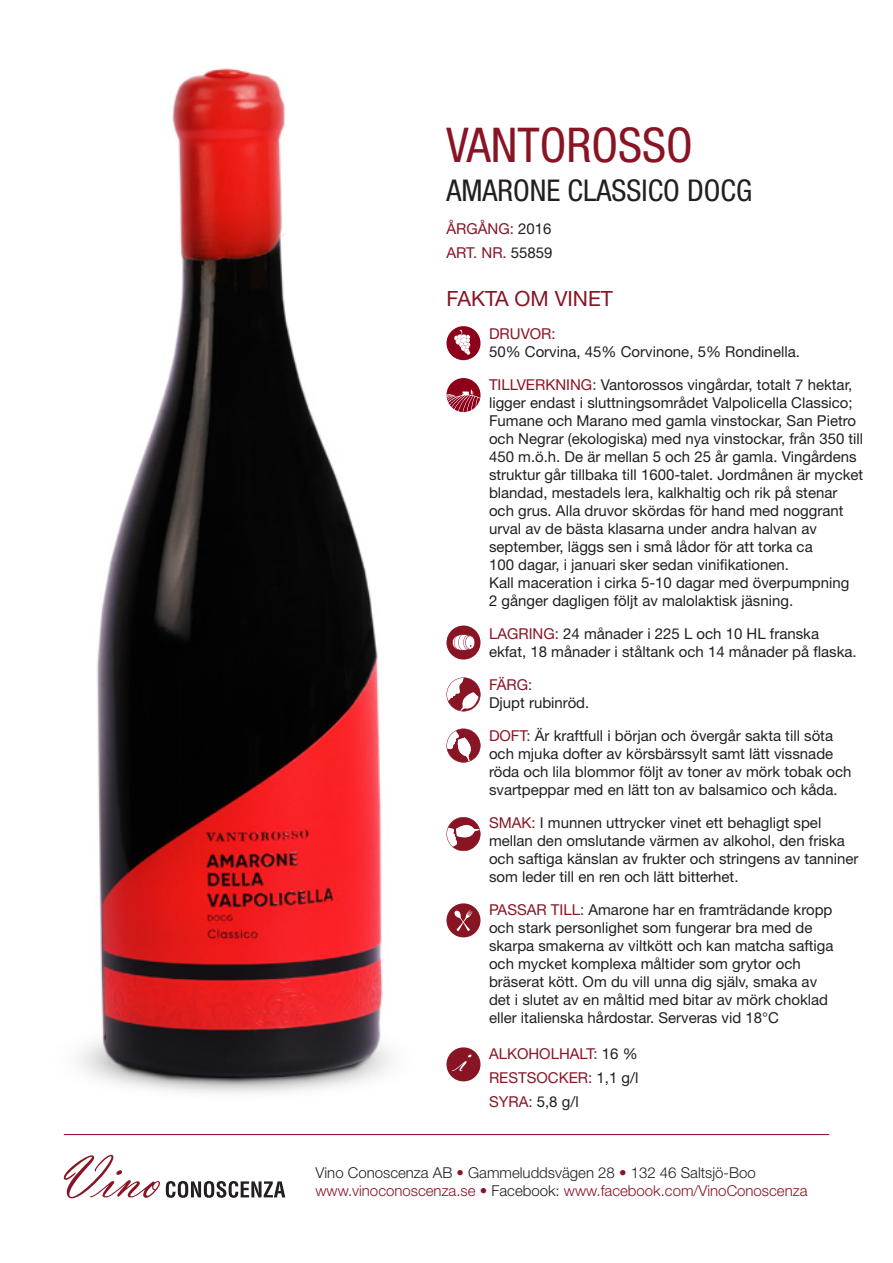
<style>
.page{position:relative;width:893px;height:1263px;background:#fff}
.page>*{position:absolute;margin:0;border:0;box-sizing:border-box;transform-origin:0 0}
.t1{font:condensed 48px "Helvetica Neue LT Std";color:#881424}
.t2{font:condensed 30px "Helvetica Neue LT Std";color:#231f20}
.t3{font:21px "Helvetica Neue LT Std";color:#881424}
.t4{font:15px/18px "Helvetica Neue LT Std";color:#231f20}
.t5{font:300 15px "Helvetica Neue LT Std";color:#881424}
.t6{font:15px "Helvetica Neue LT Std";color:#881424}
.t7{font:300 15px "Helvetica Neue LT Std";color:#231f20}
.s1{color:#231f20}
.s2{color:#881424}
</style>
<div class="page">
<img style="left:80px;top:68px;width:311px;height:1026px">
<div style="left:446px;top:326px;width:34px;height:34px;background:#8c001a;border-radius:50%"></div>
<svg style="left:454px;top:330px;width:16px;height:25px"></svg>
<hr style="left:64px;top:1134px;width:765px;height:1px;background:#8c001a">
<svg style="left:64px;top:1155px;width:96px;height:43px"></svg>
<svg style="left:166px;top:1181px;width:119px;height:17px"></svg>
<svg style="left:446px;top:378px;width:34px;height:34px"></svg>
<svg style="left:446px;top:677px;width:34px;height:34px"></svg>
<svg style="left:446px;top:728px;width:34px;height:35px"></svg>
<svg style="left:446px;top:817px;width:35px;height:35px"></svg>
<div style="left:446px;top:625px;width:34px;height:34px;background:#881424;border-radius:50%"></div>
<svg style="left:452px;top:634px;width:23px;height:16px"></svg>
<div style="left:446px;top:903px;width:34px;height:34px;background:#881424;border-radius:50%"></div>
<svg style="left:454px;top:910px;width:18px;height:21px"></svg>
<div style="left:446px;top:1047px;width:34px;height:34px;background:#881424;border-radius:50%"></div>
<svg style="left:452px;top:1054px;width:19px;height:17px"></svg>
<p class="t1" style="left:446px;top:117px;width:248px">VANTOROSSO</p>
<p class="t2" style="left:446px;top:173px;width:307px">AMARONE CLASSICO DOCG</p>
<p class="t6" style="left:446px;top:220px;width:107px">ÅRGÅNG: <span class="s1">2016</span></p>
<p class="t6" style="left:446px;top:244px;width:108px">ART. NR. <span class="s1">55859</span></p>
<p class="t3" style="left:446px;top:286px;width:168px">FAKTA OM VINET</p>
<p class="t4" style="left:489px;top:324px;width:312px"><span class="s2">DRUVOR:<br></span>50% Corvina, 45% Corvinone, 5% Rondinella.</p>
<p class="t4" style="left:489px;top:375px;width:376px"><span class="s2">TILLVERKNING:</span> Vantorossos vingårdar, totalt 7 hektar, ligger endast i sluttningsområdet Valpolicella Classico; Fumane och Marano med gamla vinstockar, San Pietro och Negrar (ekologiska) med nya vinstockar, från 350 till 450 m.ö.h. De är mellan 5 och 25 år gamla. Vingårdens struktur går tillbaka till 1600-talet. Jordmånen är mycket blandad, mestadels lera, kalkhaltig och rik på stenar och grus. Alla druvor skördas för hand med noggrant urval av de bästa klasarna under andra halvan av</p>
<p class="t4" style="left:489px;top:537px;width:325px">september, läggs sen i små lådor för att torka ca</p>
<p class="t4" style="left:489px;top:555px;width:302px">100 dagar, i januari sker sedan vinifikationen.</p>
<p class="t4" style="left:489px;top:573px;width:362px">Kall maceration i cirka 5-10 dagar med överpumpning</p>
<p class="t4" style="left:489px;top:591px;width:306px">2 gånger dagligen följt av malolaktisk jäsning.</p>
<p class="t4" style="left:489px;top:624px;width:369px"><span class="s2">LAGRING:</span> 24 månader i 225 L och 10 HL franska ekfat, 18 månader i ståltank och 14 månader på flaska.</p>
<p class="t6" style="left:489px;top:676px;width:45px">FÄRG:</p>
<p class="t4" style="left:489px;top:693px;width:102px">Djupt rubinröd.</p>
<p class="t4" style="left:489px;top:726px;width:346px"><span class="s2">DOFT:</span> Är kraftfull i början och övergår sakta till söta</p>
<p class="t4" style="left:489px;top:744px;width:364px">och mjuka dofter av körsbärssylt samt lätt vissnade röda och lila blommor följt av toner av mörk tobak och svartpeppar med en lätt ton av balsamico och kåda.</p>
<p class="t4" style="left:489px;top:813px;width:334px"><span class="s2">SMAK:</span> I munnen uttrycker vinet ett behagligt spel</p>
<p class="t4" style="left:489px;top:831px;width:371px">mellan den omslutande värmen av alkohol, den friska och saftiga känslan av frukter och stringens av tanniner som leder till en ren och lätt bitterhet.</p>
<p class="t4" style="left:489px;top:900px;width:345px"><span class="s2">PASSAR TILL:</span> Amarone har en framträdande kropp</p>
<p class="t4" style="left:489px;top:918px;width:325px">och stark personlighet som fungerar bra med de</p>
<p class="t4" style="left:489px;top:936px;width:346px">skarpa smakerna av viltkött och kan matcha saftiga</p>
<p class="t4" style="left:489px;top:954px;width:313px">och mycket komplexa måltider som grytor och</p>
<p class="t4" style="left:489px;top:972px;width:330px">bräserat kött. Om du vill unna dig själv, smaka av</p>
<p class="t4" style="left:489px;top:990px;width:341px">det i slutet av en måltid med bitar av mörk choklad</p>
<p class="t4" style="left:489px;top:1008px;width:291px">eller italienska hårdostar. Serveras vid 18°C</p>
<p class="t6" style="left:489px;top:1045px;width:150px">ALKOHOLHALT: <span class="s1">16 %</span></p>
<p class="t6" style="left:489px;top:1069px;width:151px">RESTSOCKER: <span class="s1">1,1 g/l</span></p>
<p class="t4" style="left:489px;top:1092px;width:91px"><span class="s2">SYRA:</span> 5,8 g/l</p>
<p class="t7" style="left:315px;top:1163px;width:442px">Vino Conoscenza AB <span class="s2">•</span> Gammeluddsvägen 28 <span class="s2">•</span> 132 46 Saltsjö-Boo</p>
<p class="t5" style="left:315px;top:1181px;width:493px">www.vinoconoscenza.se • <span class="s1">Facebook:</span> www.facebook.com/VinoConoscenza</p>
</div>
